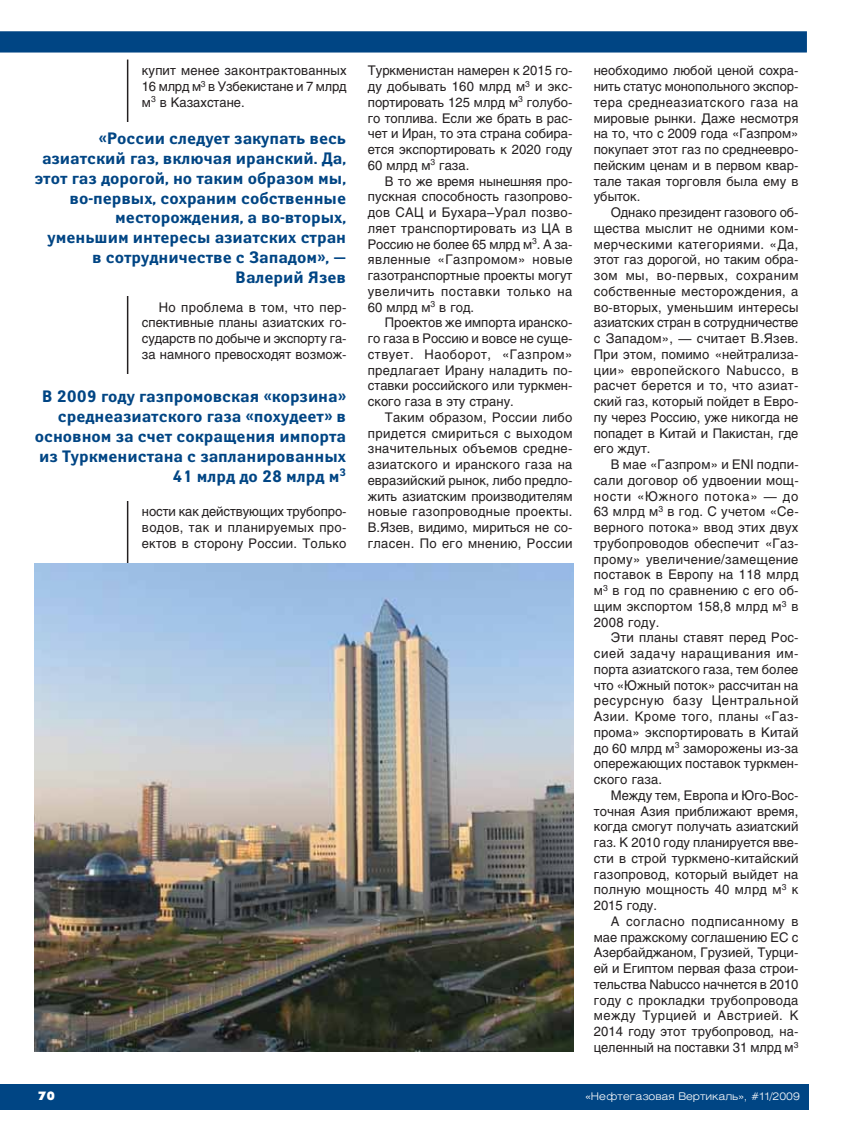
<style>
.page{position:relative;width:851px;height:1127px;background:#fff}
.page>*{position:absolute;margin:0;border:0;box-sizing:border-box;transform-origin:0 0}
.t1{font:700 16.5px/19.8px "Yanus C";color:#004584;text-align:right}
.t2{font:13.2px/15.8px "Helios";color:#231f20;text-align:justify}
.t3{font:12px "Futura Futuris XC";color:#fff}
.t4{font:300 10.5px "Helios Ext";color:#fff}
</style>
<div class="page">
<div style="left:0;top:1084px;width:808px;height:26px;background:#004584"></div>
<svg style="left:0;top:31px;width:807px;height:22px;background:#084b88"></svg>
<hr style="left:127px;top:60px;width:1px;height:992px;background:#231f20">
<div style="left:34px;top:375px;width:312px;height:126px;background:#fff"></div>
<img style="left:34px;top:564px;width:539px;height:487px">
<p class="t2" style="left:142px;top:64px;width:206px">купит менее законтрактованных 16 млрд м<sup>3</sup> в Узбекистане и 7 млрд м<sup>3</sup> в Казахстане.</p>
<p class="t1" style="left:34px;top:130px;width:313px">«России следует закупать весь азиатский газ, включая иранский. Да, этот газ дорогой, но таким образом мы, во-первых, сохраним собственные месторождения, а во-вторых, уменьшим интересы азиатских стран в сотрудничестве с Западом», —<br>Валерий Язев</p>
<p class="t2" style="left:142px;top:300px;width:206px;text-indent:17px">Но проблема в том, что пер&shy;спективные планы азиатских го&shy;сударств по добыче и экспорту га&shy;за намного превосходят возмож-</p>
<p class="t1" style="left:35px;top:388px;width:313px">В 2009 году газпромовская «корзина» среднеазиатского газа «похудеет» в основном за счет сокращения импорта из Туркменистана с запланированных 41 млрд до 28 млрд м<sup>3</sup></p>
<p class="t2" style="left:142px;top:505px;width:206px">ности как действующих трубопро&shy;водов, так и планируемых про&shy;ектов в сторону России. Только</p>
<p class="t3" style="left:38px;top:1091px;width:18px">70</p>
<p class="t2" style="left:368px;top:64px;width:206px">Туркменистан намерен к 2015 го&shy;ду добывать 160 млрд м<sup>3</sup> и экс&shy;портировать 125 млрд м<sup>3</sup> голубо&shy;го топлива. Если же брать в рас&shy;чет и Иран, то эта страна собира&shy;ется экспортировать к 2020 году 60 млрд м<sup>3</sup> газа.</p>
<p class="t2" style="left:368px;top:174px;width:206px;text-indent:17px">В то же время нынешняя про&shy;пускная способность газопрово&shy;дов САЦ и Бухара–Урал позво&shy;ляет транспортировать из ЦА в Россию не более 65 млрд м<sup>3</sup>. А за&shy;явленные «Газпромом» новые газотранспортные проекты могут увеличить поставки только на 60 млрд м<sup>3</sup> в год.</p>
<p class="t2" style="left:368px;top:316px;width:206px;text-indent:17px">Проектов же импорта иранско&shy;го газа в Россию и вовсе не суще&shy;ствует. Наоборот, «Газпром» предлагает Ирану наладить по&shy;ставки российского или туркмен&shy;ского газа в эту страну.</p>
<p class="t2" style="left:368px;top:411px;width:206px;text-indent:17px">Таким образом, России либо придется смириться с выходом значительных объемов средне&shy;азиатского и иранского газа на евразийский рынок, либо предло&shy;жить азиатским производителям новые газопроводные проекты.<br>В.Язев, видимо, мириться не со&shy;гласен. По его мнению, России</p>
<p class="t2" style="left:593px;top:64px;width:206px">необходимо любой ценой сохра&shy;нить статус монопольного экспор&shy;тера среднеазиатского газа на мировые рынки. Даже несмотря на то, что с 2009 года «Газпром» покупает этот газ по среднеевро&shy;пейским ценам и в первом квар&shy;тале такая торговля была ему в убыток.</p>
<p class="t2" style="left:593px;top:206px;width:206px;text-indent:17px">Однако президент газового об&shy;щества мыслит не одними ком&shy;мерческими категориями. «Да, этот газ дорогой, но таким обра&shy;зом мы, во-первых, сохраним собственные месторождения, а во-вторых, уменьшим интересы азиатских стран в сотрудничестве с Западом», — считает В.Язев.<br>При этом, помимо «нейтрализа&shy;ции» европейского Nabucco, в расчет берется и то, что азиат&shy;ский газ, который пойдет в Евро&shy;пу через Россию, уже никогда не попадет в Китай и Пакистан, где его ждут.</p>
<p class="t2" style="left:593px;top:458px;width:206px;text-indent:17px">В мае «Газпром» и ENI подпи&shy;сали договор об удвоении мощ&shy;ности «Южного потока» — до 63 млрд м<sup>3</sup> в год. С учетом «Се&shy;верного потока» ввод этих двух трубопроводов обеспечит «Газ&shy;прому» увеличение/замещение поставок в Европу на 118 млрд м<sup>3</sup> в год по сравнению с его об&shy;щим экспортом 158,8 млрд м<sup>3</sup> в 2008 году.</p>
<p class="t2" style="left:593px;top:631px;width:206px;text-indent:17px">Эти планы ставят перед Рос&shy;сией задачу наращивания им&shy;порта азиатского газа, тем более что «Южный поток» рассчитан на ресурсную базу Центральной Азии. Кроме того, планы «Газ&shy;прома» экспортировать в Китай до 60 млрд м<sup>3</sup> заморожены из-за опережающих поставок туркмен&shy;ского газа.</p>
<p class="t2" style="left:593px;top:789px;width:206px;text-indent:17px">Между тем, Европа и Юго-Вос&shy;точная Азия приближают время, когда смогут получать азиатский газ. К 2010 году планируется вве&shy;сти в строй туркмено-китайский газопровод, который выйдет на полную мощность 40 млрд м<sup>3</sup> к 2015 году.</p>
<p class="t2" style="left:593px;top:915px;width:206px;text-indent:17px">А согласно подписанному в мае пражскому соглашению ЕС с Азербайджаном, Грузией, Турци&shy;ей и Египтом первая фаза строи&shy;тельства Nabucco начнется в 2010 году с прокладки трубопровода между Турцией и Австрией. К 2014 году этот трубопровод, на&shy;целенный на поставки 31 млрд м<sup>3</sup></p>
<p class="t4" style="left:585px;top:1092px;width:216px">«Нефтегазовая Вертикаль», #11/2009</p>
</div>
